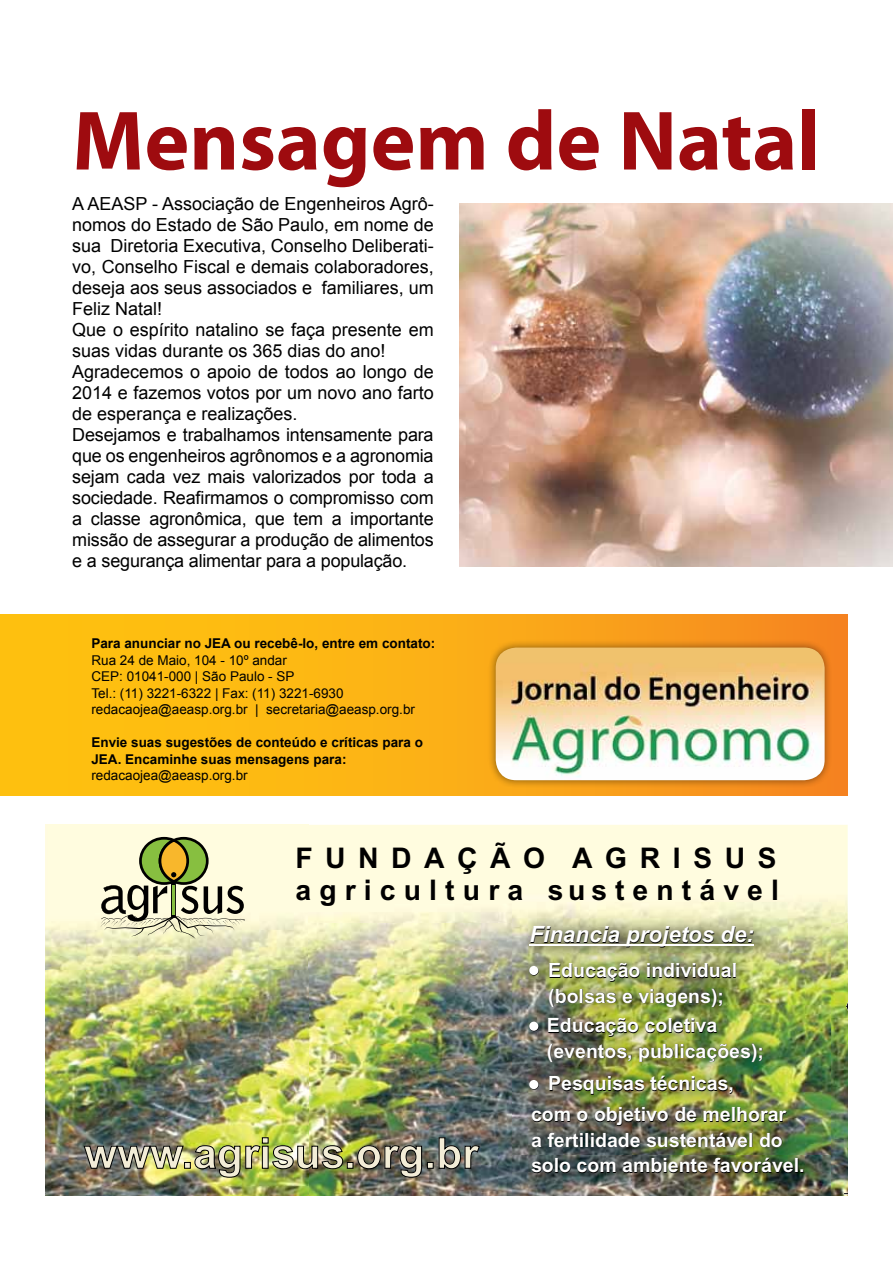
<style>
.page{position:relative;width:893px;height:1263px;background:#fff}
.page>*{position:absolute;margin:0;border:0;box-sizing:border-box;transform-origin:0 0}
.t1{font:700 85.05px "Myriad Pro";color:#9e0b0f}
.t2{font:700 42.6px "Arial";color:#f3edd7}
.t3{font:700 28.5px/31.8px "Arial";letter-spacing:.29em;color:#000}
.t4{font:italic 700 22.35px "Arial";color:#fff}
.t5{font:700 19.65px/25.5px "Arial";color:#fff}
.t6{font:18px/21px "Arial";color:#000}
.t7{font:13.5px/16.5px "Arial";color:#000}
.t8{font:700 13.5px/16.5px "Arial";color:#000}
</style>
<div class="page">
<img style="left:459px;top:204px;width:434px;height:363px">
<div style="left:0;top:615px;width:848px;height:180px;background:linear-gradient(to right,#ffcb0d,#f68c20)"></div>
<div style="left:487px;top:639px;width:346px;height:149px;background:#000;opacity:.45"></div>
<img style="left:496px;top:647px;width:329px;height:133px">
<img style="left:45px;top:825px;width:263px;height:371px">
<img style="left:308px;top:923px;width:204px;height:273px">
<img style="left:831px;top:923px;width:17px;height:273px">
<svg style="left:101px;top:837px;width:144px;height:102px;background:#c2c39b"></svg>
<img style="left:84px;top:1137px;width:349px;height:40px">
<svg style="left:439px;top:1137px;width:41px;height:32px"></svg>
<img style="left:512px;top:902px;width:319px;height:294px">
<hr style="left:530px;top:945px;width:224px;height:1px;background:#000">
<svg style="left:529px;top:966px;width:10px;height:10px"></svg>
<svg style="left:529px;top:1080px;width:10px;height:10px"></svg>
<hr style="left:529px;top:944px;width:225px;height:1px;background:#fff">
<div style="left:529px;top:966px;width:9px;height:9px;background:#fff;border-radius:50%"></div>
<div style="left:529px;top:1022px;width:9px;height:9px;background:#fff;border-radius:50%"></div>
<div style="left:529px;top:1080px;width:9px;height:9px;background:#fff;border-radius:50%"></div>
<svg style="left:846px;top:999px;width:2px;height:15px"></svg>
<h1 class="t1" style="left:72px;top:85px;width:750px">Mensagem de Natal</h1>
<p class="t6" style="left:72px;top:193px;width:363px">A AEASP - Associação de Engenheiros Agrô&shy;nomos do Estado de São Paulo, em nome de sua Diretoria Executiva, Conselho Deliberati&shy;vo, Conselho Fiscal e demais colaboradores, deseja aos seus associados e familiares, um Feliz Natal!<br>Que o espírito natalino se faça presente em suas vidas durante os 365 dias do ano!<br>Agradecemos o apoio de todos ao longo de 2014 e fazemos votos por um novo ano farto de esperança e realizações.<br>Desejamos e trabalhamos intensamente para que os engenheiros agrônomos e a agronomia sejam cada vez mais valorizados por toda a sociedade. Reafirmamos o compromisso com a classe agronômica, que tem a importante missão de assegurar a produção de alimentos e a segurança alimentar para a população.</p>
<p class="t8" style="left:91px;top:636px;width:345px">Para anunciar no JEA ou recebê-lo, entre em contato:</p>
<p class="t7" style="left:91px;top:652px;width:325px">Rua 24 de Maio, 104 - 10º andar<br>CEP: 01041-000 | São Paulo - SP<br>Tel.: (11) 3221-6322 | Fax: (11) 3221-6930 redacaojea@aeasp.org.br | secretaria@aeasp.org.br</p>
<p class="t8" style="left:91px;top:735px;width:333px">Envie suas sugestões de conteúdo e críticas para o<br>JEA. Encaminhe suas mensagens para:</p>
<p class="t7" style="left:91px;top:767px;width:158px">redacaojea@aeasp.org.br</p>
<h3 class="t3" style="left:295px;top:841px;width:485px">FUNDAÇÃO AGRISUS agricultura sustentável</h3>
<p class="t4" style="left:529px;top:921px;width:226px">Financia projetos de:</p>
<h2 class="t2" style="left:84px;top:1128px;width:396px">www.agrisus.org.br</h2>
<p class="t5" style="left:548px;top:957px;width:190px">Educação individual (bolsas e viagens);</p>
<p class="t5" style="left:547px;top:1012px;width:219px">Educação coletiva (eventos, publicações);</p>
<p class="t5" style="left:531px;top:1067px;width:257px;line-height:31.3px;text-indent:17px">Pesquisas técnicas,<br>com o objetivo de melhorar</p>
<p class="t5" style="left:531px;top:1127px;width:275px">a fertilidade sustentável do solo com ambiente favorável.</p>
</div>
